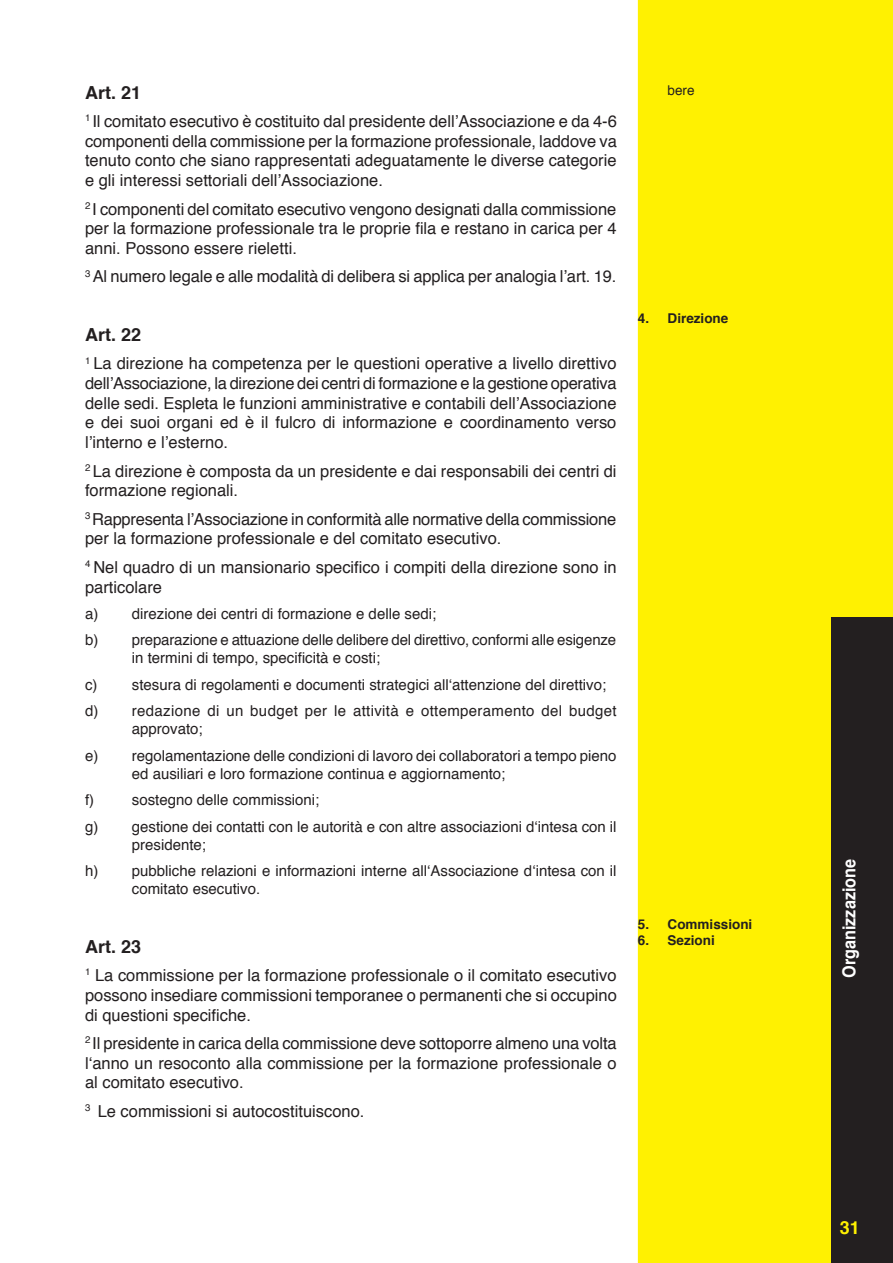
<style>
.page{position:relative;width:893px;height:1263px;background:#fff}
.page>*{position:absolute;margin:0;border:0;box-sizing:border-box;transform-origin:0 0}
.t1{font:700 18px "Helvetica";color:#231f20}
.t2{font:700 18px "Helvetica";color:#fff;scale:.9 1}
.t3{font:700 18px "Helvetica";color:#fff101}
.t4{font:16.5px/19.8px "Helvetica";color:#231f20;text-align:justify}
.t5{font:15px/26.4px "Helvetica";color:#231f20}
.t6{font:700 13.5px "Helvetica";color:#231f20}
.t7{font:13.5px "Helvetica";color:#231f20}
</style>
<div class="page">
<div style="left:638px;top:0;width:255px;height:1263px;background:#fff101"></div>
<div style="left:831px;top:617px;width:62px;height:646px;background:#231f20"></div>
<p class="t1" style="left:85px;top:78px;width:58px">Art. 21</p>
<p class="t4" style="left:85px;top:112px;width:533px"><sup>1</sup> Il comitato esecutivo è costituito dal presidente dell’Associazione e da 4-6 componenti della commissione per la formazione professionale, laddove va tenuto conto che siano rappresentati adeguatamente le diverse categorie e gli interessi settoriali dell’Associazione.</p>
<p class="t4" style="left:85px;top:199px;width:533px"><sup>2</sup> I componenti del comitato esecutivo vengono designati dalla commissione per la formazione professionale tra le proprie fila e restano in carica per 4 anni. Possono essere rieletti.</p>
<p class="t4" style="left:85px;top:267px;width:533px"><sup>3</sup> Al numero legale e alle modalità di delibera si applica per analogia l’art. 19.</p>
<p class="t1" style="left:85px;top:320px;width:58px">Art. 22</p>
<p class="t4" style="left:85px;top:354px;width:533px"><sup>1</sup> La direzione ha competenza per le questioni operative a livello direttivo dell’Associazione, la direzione dei centri di formazione e la gestione operativa delle sedi. Espleta le funzioni amministrative e contabili dell’Associazione e dei suoi organi ed è il fulcro di informazione e coordinamento verso l’interno e l’esterno.</p>
<p class="t4" style="left:85px;top:461px;width:533px"><sup>2</sup> La direzione è composta da un presidente e dai responsabili dei centri di formazione regionali.</p>
<p class="t4" style="left:85px;top:509px;width:533px"><sup>3</sup> Rappresenta l’Associazione in conformità alle normative della commissione per la formazione professionale e del comitato esecutivo.</p>
<p class="t4" style="left:85px;top:557px;width:533px"><sup>4</sup> Nel quadro di un mansionario specifico i compiti della direzione sono in particolare</p>
<p class="t5" style="left:85px;top:601px;width:533px">a) direzione dei centri di formazione e delle sedi;<br>b) preparazione e attuazione delle delibere del direttivo, conformi alle esigenze</p>
<p class="t5" style="left:85px;top:645px;width:533px;text-indent:47px">in termini di tempo, specificità e costi;<br>c) stesura di regolamenti e documenti strategici all‘attenzione del direttivo; d) redazione di un budget per le attività e ottemperamento del budget</p>
<p class="t5" style="left:85px;top:716px;width:533px;text-indent:47px">approvato;<br>e) regolamentazione delle condizioni di lavoro dei collaboratori a tempo pieno</p>
<p class="t5" style="left:132px;top:761px;width:375px">ed ausiliari e loro formazione continua e aggiornamento;</p>
<p class="t5" style="left:85px;top:787px;width:11px">f)</p>
<p class="t5" style="left:85px;top:787px;width:533px;text-indent:47px">sostegno delle commissioni;<br>g) gestione dei contatti con le autorità e con altre associazioni d‘intesa con il</p>
<p class="t5" style="left:85px;top:832px;width:533px;text-indent:47px">presidente;<br>h) pubbliche relazioni e informazioni interne all‘Associazione d‘intesa con il</p>
<p class="t5" style="left:132px;top:876px;width:130px">comitato esecutivo.</p>
<p class="t1" style="left:85px;top:932px;width:58px">Art. 23</p>
<p class="t4" style="left:85px;top:966px;width:533px"><sup>1</sup> La commissione per la formazione professionale o il comitato esecutivo possono insediare commissioni temporanee o permanenti che si occupino di questioni specifiche.</p>
<p class="t4" style="left:85px;top:1034px;width:533px"><sup>2</sup> Il presidente in carica della commissione deve sottoporre almeno una volta l‘anno un resoconto alla commissione per la formazione professionale o al comitato esecutivo.</p>
<p class="t4" style="left:85px;top:1101px;width:281px"><sup>3</sup> Le commissioni si autocostituiscono.</p>
<p class="t7" style="left:668px;top:80px;width:29px">bere</p>
<p class="t6" style="left:638px;top:307px;width:92px">4. Direzione</p>
<p class="t6" style="left:638px;top:913px;width:116px">5. Commissioni</p>
<p class="t6" style="left:638px;top:930px;width:79px">6. Sezioni</p>
<p class="t2" style="left:835px;top:978px;width:134px;rotate:-90deg">Organizzazione</p>
<p class="t3" style="left:840px;top:1213px;width:22px">31</p>
</div>
